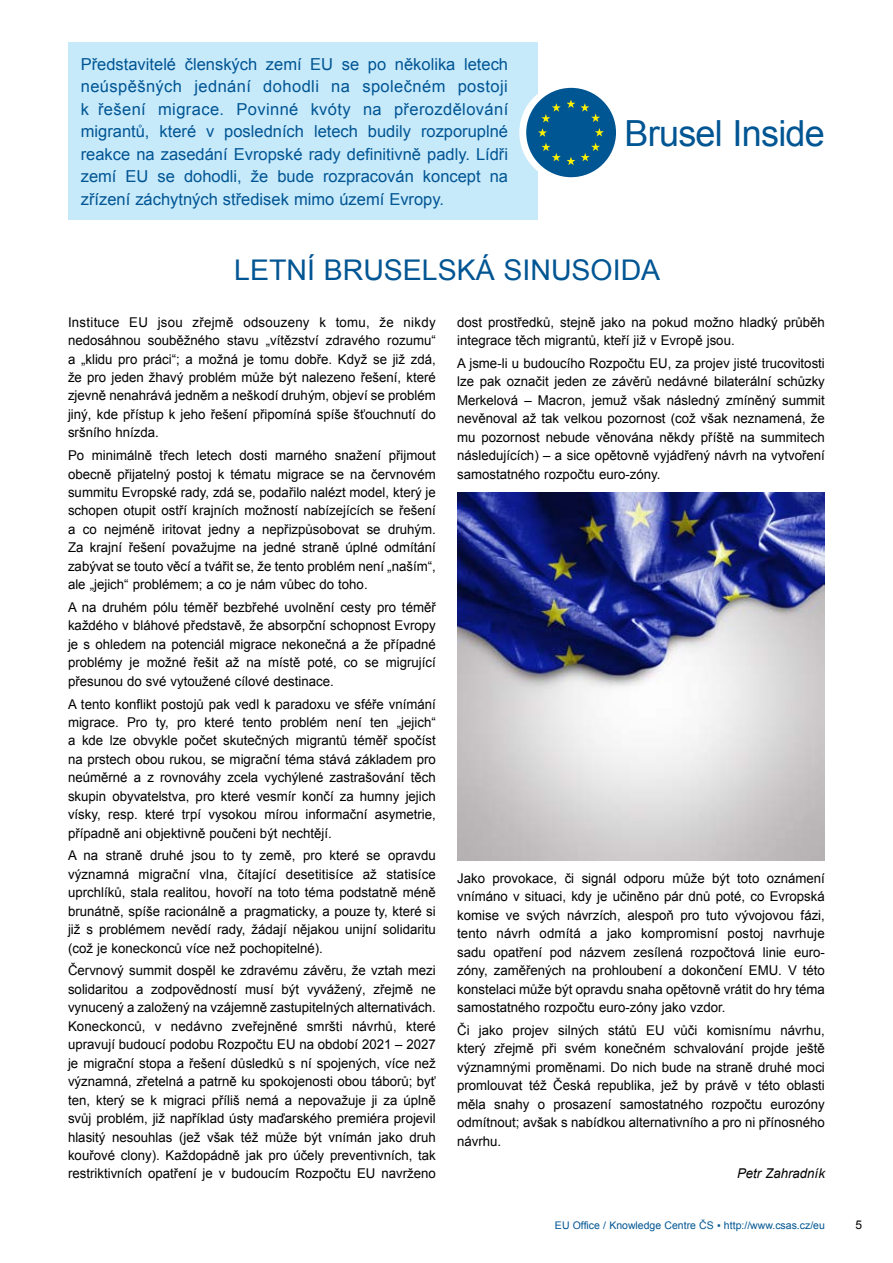
<style>
.page{position:relative;width:893px;height:1263px;background:#fff}
.page>*{position:absolute;margin:0;border:0;box-sizing:border-box;transform-origin:0 0}
.t1{font:36px "Arial";letter-spacing:-.02em;color:#005593}
.t2{font:28.5px "Arial";color:#005593}
.t3{font:16.5px/22.5px "Arial";color:#005593;text-align:justify}
.t4{font:13.5px/18.5px "Arial";color:#000;text-align:justify}
.t5{font:italic 13.5px "Arial";color:#000}
.t6{font:12px "Arial";color:#000}
.t7{font:10.5px "Arial";color:#005593}
</style>
<div class="page">
<div style="left:68px;top:43px;width:470px;height:177px;background:#c7eafb"></div>
<div style="left:519px;top:84px;width:93px;height:97px;background:#fff;border-radius:50%"></div>
<div style="left:526px;top:88px;width:90px;height:89px;background:#005593;border-radius:50%"></div>
<svg style="left:541px;top:143px;width:34px;height:22px"></svg>
<svg style="left:581px;top:143px;width:19px;height:18px"></svg>
<svg style="left:538px;top:99px;width:66px;height:38px"></svg>
<img style="left:457px;top:492px;width:368px;height:368px">
<p class="t3" style="left:81px;top:53px;width:429px">Představitelé členských zemí EU se po několika letech neúspěšných jednání dohodli na společném postoji k řešení migrace. Povinné kvóty na přerozdělování migrantů, které v posledních letech budily rozporuplné reakce na zasedání Evropské rady definitivně padly. Lídři zemí EU se dohodli, že bude rozpracován koncept na zřízení záchytných středisek mimo území Evropy.</p>
<h1 class="t1" style="left:624px;top:109px;width:202px">Brusel I nside</h1>
<h2 class="t2" style="left:234px;top:251px;width:35px">Letn</h2>
<h2 class="t2" style="left:307px;top:251px;width:37px">í bruselsk</h2>
<h2 class="t2" style="left:476px;top:251px;width:76px">á sinuso</h2>
<h2 class="t2" style="left:613px;top:251px;width:28px">ida</h2>
<p class="t4" style="left:68px;top:313px;width:369px">I nstituce EU jsou zřejmě odsouzeny k tomu, že nikdy nedosáhnou souběžného stavu „vítězství zdravého rozumu“ a „klidu pro práci“; a možná je tomu dobře. Když se již zdá, že pro jeden žhavý problém může být nalezeno řešení, které zjevně nenahrává jedněm a neškodí druhým, objeví se problém jiný, kde přístup k jeho řešení připomíná spíše šťouchnutí do sršního hnízda.</p>
<p class="t4" style="left:68px;top:446px;width:369px">Po minimálně třech letech dosti marného snažení přijmout obecně přijatelný postoj k tématu migrace se na červnovém summitu Evropské rady, zdá se, podařilo nalézt model, který je schopen otupit ostří krajních možností nabízejících se řešení a co nejméně iritovat jedny a nepřizpůsobovat se druhým.<br>Za krajní řešení považujme na jedné straně úplné odmítání zabývat se touto věcí a tvářit se, že tento problém není „naším“, ale „jejich“ problémem; a co je nám vůbec do toho.</p>
<p class="t4" style="left:68px;top:598px;width:369px">A na druhém pólu téměř bezbřehé uvolnění cesty pro téměř každého v bláhové představě, že absorpční schopnost Evropy je s ohledem na potenciál migrace nekonečná a že případné problémy je možné řešit až na místě poté, co se migrující přesunou do své vytoužené cílové destinace.</p>
<p class="t4" style="left:68px;top:695px;width:369px">A tento konflikt postojů pak vedl k paradoxu ve sféře vnímání migrace. Pro ty, pro které tento problém není ten „jejich“ a kde lze obvykle počet skutečných migrantů téměř spočíst na prstech obou rukou, se migrační téma stává základem pro neúměrné a z rovnováhy zcela vychýlené zastrašování těch skupin obyvatelstva, pro které vesmír končí za humny jejich vísky, resp. které trpí vysokou mírou informační asymetrie, případně ani objektivně poučeni být nechtějí.</p>
<p class="t4" style="left:68px;top:847px;width:369px">A na straně druhé jsou to ty země, pro které se opravdu významná migrační vlna, čítající desetitisíce až statisíce uprchlíků, stala realitou, hovoří na toto téma podstatně méně brunátně, spíše racionálně a pragmaticky, a pouze ty, které si již s problémem nevědí rady, žádají nějakou unijní solidaritu (což je koneckonců více než pochopitelné).</p>
<p class="t4" style="left:68px;top:961px;width:369px">Červnový summit dospěl ke zdravému závěru, že vztah mezi solidaritou a zodpovědností musí být vyvážený, zřejmě ne vynucený a založený na vzájemně zastupitelných alternativách.<br>Koneckonců, v nedávno zveřejněné smršti návrhů, které upravují budoucí podobu Rozpočtu EU na období 2021 – 2027 je migrační stopa a řešení důsledků s ní spojených, více než významná, zřetelná a patrně ku spokojenosti obou táborů; byť ten, který se k migraci příliš nemá a nepovažuje ji za úplně svůj problém, již například ústy maďarského premiéra projevil hlasitý nesouhlas (jež však též může být vnímán jako druh kouřové clony). Každopádně jak pro účely preventivních, tak restriktivních opatření je v budoucím Rozpočtu EU navrženo</p>
<p class="t4" style="left:457px;top:313px;width:369px">dost prostředků, stejně jako na pokud možno hladký průběh integrace těch migrantů, kteří již v Evropě jsou.</p>
<p class="t4" style="left:457px;top:354px;width:369px">A jsme-li u budoucího Rozpočtu EU, za projev jisté trucovitosti lze pak označit jeden ze závěrů nedávné bilaterální schůzky Merkelová – Macron, jemuž však následný zmíněný summit nevěnoval až tak velkou pozornost (což však neznamená, že mu pozornost nebude věnována někdy příště na summitech následujících) – a sice opětovně vyjádřený návrh na vytvoření samostatného rozpočtu euro-zóny.</p>
<p class="t4" style="left:457px;top:869px;width:369px">Jako provokace, či signál odporu může být toto oznámení vnímáno v situaci, kdy je učiněno pár dnů poté, co Evropská komise ve svých návrzích, alespoň pro tuto vývojovou fázi, tento návrh odmítá a jako kompromisní postoj navrhuje sadu opatření pod názvem zesílená rozpočtová linie euro&shy;zóny, zaměřených na prohloubení a dokončení EMU. V této konstelaci může být opravdu snaha opětovně vrátit do hry téma samostatného rozpočtu euro-zóny jako vzdor.</p>
<p class="t4" style="left:457px;top:1021px;width:369px">Či jako projev silných států EU vůči komisnímu návrhu, který zřejmě při svém konečném schvalování projde ještě významnými proměnami. Do nich bude na straně druhé moci promlouvat též Česká republika, jež by právě v této oblasti měla snahy o prosazení samostatného rozpočtu eurozóny odmítnout; avšak s nabídkou alternativního a pro ni přínosného návrhu.</p>
<p class="t5" style="left:737px;top:1164px;width:89px">Petr Zahradník</p>
<p class="t7" style="left:555px;top:1219px;width:271px">EU Office / Knowledge Centre ČS ▪ http://www.csas.cz/eu</p>
<p class="t6" style="left:856px;top:1217px;width:8px">5</p>
</div>
